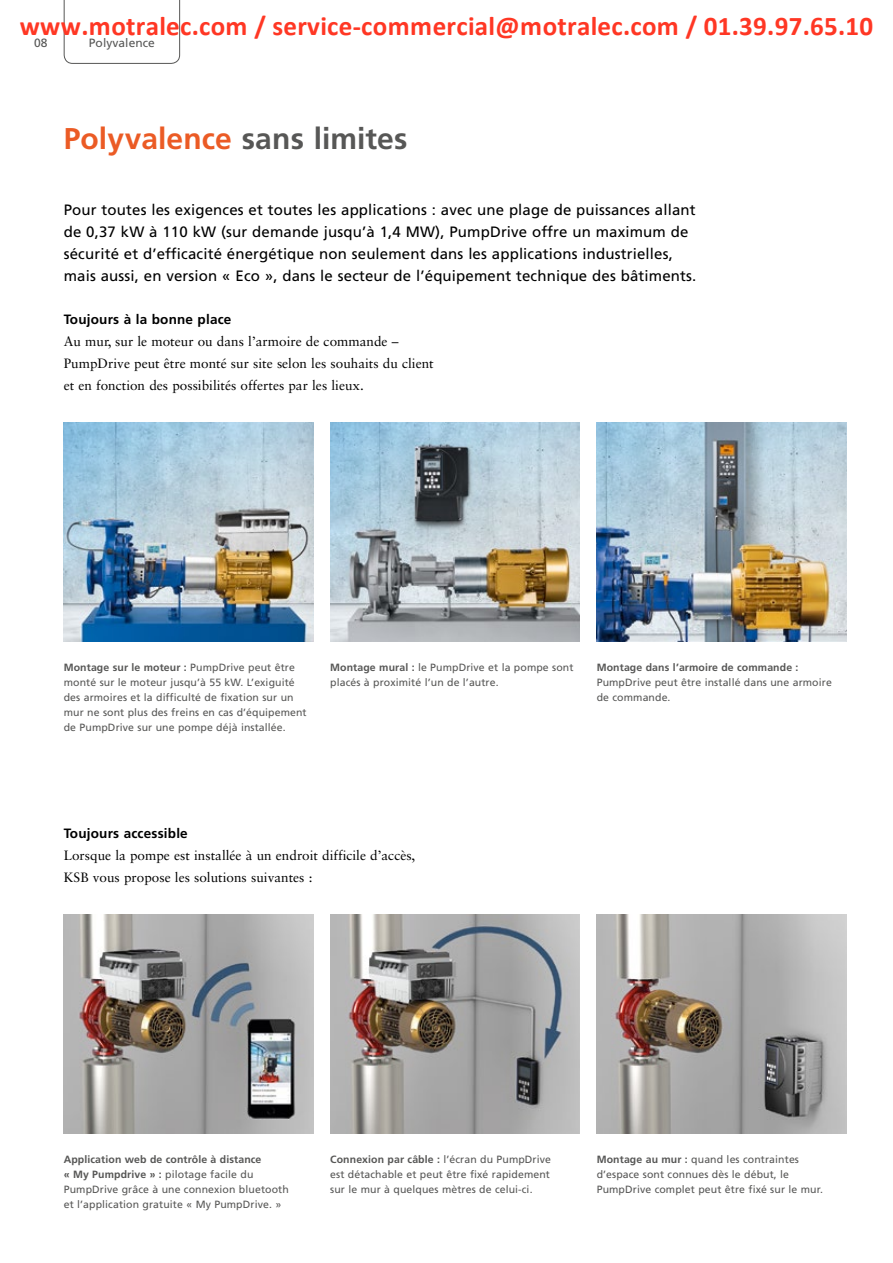
<style>
.page{position:relative;width:893px;height:1263px;background:#fff}
.page>*{position:absolute;margin:0;border:0;box-sizing:border-box;transform-origin:0 0}
._01_Heading{font:700 30px "Frutiger LT Pro";letter-spacing:.005em;color:#eb5b25}
.t1{font:700 27px "Calibri";color:#ff3724}
._02_Introductory_tex{font:15px/21.9px "Frutiger LT Pro";letter-spacing:.01em;color:#000}
._05_Running_text{font:13.5px/21.9px "Sabon LT Std";color:#000}
._04_Cross_heading{font:700 13.5px "Frutiger LT Pro";letter-spacing:.015em;color:#000}
._11_Rubrics{font:12px "Frutiger LT Pro";letter-spacing:.005em;color:#575756}
._07_Image_text{font:10.5px/15px "Frutiger LT Pro";letter-spacing:.01em;color:#575756}
.s1{color:#575756}
.s2{font-weight:700}
</style>
<div class="page">
<img style="left:330px;top:423px;width:250px;height:218px">
<img style="left:64px;top:423px;width:249px;height:218px">
<img style="left:597px;top:423px;width:249px;height:218px">
<img style="left:597px;top:914px;width:249px;height:219px">
<img style="left:330px;top:914px;width:250px;height:219px">
<img style="left:64px;top:914px;width:249px;height:219px">
<svg style="left:64px;top:0;width:116px;height:64px"></svg>
<h2 class="t1" style="left:20px;top:15px;width:855px">www.motralec.com / service-commercial@motralec.com / 01.39.97.65.10</h2>
<p class="_11_Rubrics" style="left:34px;top:36px;width:15px">08</p>
<p class="_11_Rubrics" style="left:89px;top:35px;width:67px">Polyvalence</p>
<p class="_01_Heading" style="left:64px;top:121px;width:345px">Polyvalence <span class="s1">sans limites</span></p>
<p class="_02_Introductory_tex" style="left:64px;top:199px;width:634px">Pour toutes les exigences et toutes les applications : avec une plage de puissances allant de 0,37 kW à 110 kW (sur demande jusqu’à 1,4 MW), PumpDrive offre un maximum de sécurité et d’efficacité énergétique non seulement dans les applications industrielles, mais aussi, en version « Eco », dans le secteur de l’équipement technique des bâtiments.</p>
<p class="_04_Cross_heading" style="left:64px;top:312px;width:169px">Toujours à la bonne place</p>
<p class="_05_Running_text" style="left:64px;top:330px;width:371px">Au mur, sur le moteur ou dans l’armoire de commande –<br>PumpDrive peut être monté sur site selon les souhaits du client et en fonction des possibilités offertes par les lieux.</p>
<p class="_07_Image_text" style="left:64px;top:660px;width:244px"><span class="s2">Montage sur le moteur :</span> PumpDrive peut être monté sur le moteur jusqu’à 55 kW. L’exiguité des armoires et la difficulté de fixation sur un mur ne sont plus des freins en cas d’équipement de PumpDrive sur une pompe déjà installée.</p>
<p class="_07_Image_text" style="left:330px;top:660px;width:245px"><span class="s2">Montage mural :</span> le PumpDrive et la pompe sont placés à proximité l’un de l’autre.</p>
<p class="_07_Image_text" style="left:597px;top:660px;width:237px"><span class="s2">Montage dans l’armoire de commande :<br></span>PumpDrive peut être installé dans une armoire de commande.</p>
<p class="_04_Cross_heading" style="left:64px;top:825px;width:126px">Toujours accessible</p>
<p class="_05_Running_text" style="left:64px;top:844px;width:353px">Lorsque la pompe est installée à un endroit difficile d’accès,<br>KSB vous propose les solutions suivantes :</p>
<p class="_07_Image_text" style="left:64px;top:1152px;width:227px"><span class="s2">Application web de contrôle à distance<br>« My Pumpdrive » :</span> pilotage facile du PumpDrive grâce à une connexion bluetooth et l’application gratuite « My PumpDrive. »</p>
<p class="_07_Image_text" style="left:330px;top:1152px;width:222px;text-align:justify"><span class="s2">Connexion par câble :</span> l’écran du PumpDrive est détachable et peut être fixé rapidement sur le mur à quelques mètres de celui-ci.</p>
<p class="_07_Image_text" style="left:597px;top:1152px;width:228px"><span class="s2">Montage au mur :</span> quand les contraintes d’espace sont connues dès le début, le<br>PumpDrive complet peut être fixé sur le mur.</p>
</div>
